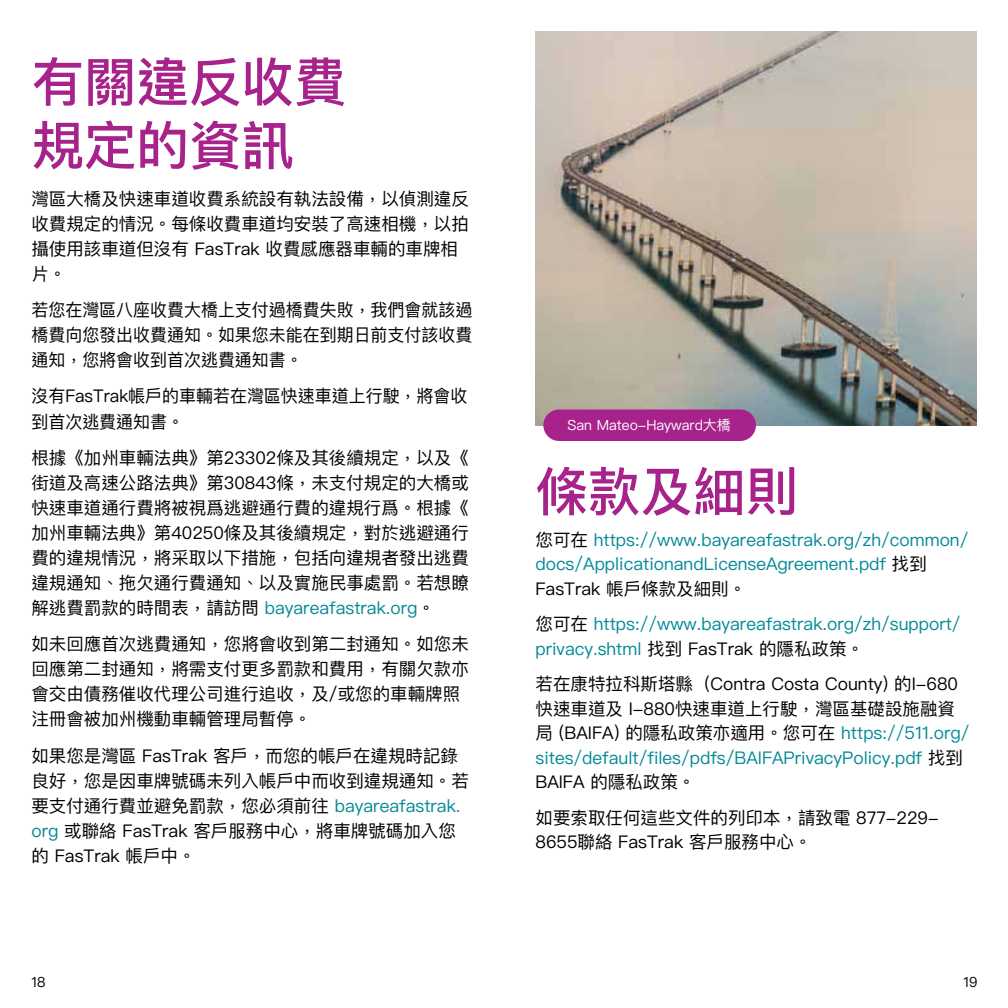
<style>
.page{position:relative;width:1008px;height:1008px;background:#fff}
.page>*{position:absolute;margin:0;border:0;box-sizing:border-box;transform-origin:0 0}
.t1{font:500 52.5px/63.5px "Ping Fang HK";color:#a7228b}
.t2{font:17.5px/25px "Ping Fang HK";color:#000}
.t3{font:17.5px/24.5px "Ping Fang HK";color:#038a96}
.t4{font:14px "Ping Fang HK";color:#fff}
.t5{font:14px "Ping Fang HK";color:#000}
.s1{color:#038a96}
.s2{color:#000}
</style>
<div class="page">
<img style="left:536px;top:32px;width:440px;height:393px">
<div style="left:543px;top:410px;width:213px;height:31px;background:#a7228b;border-radius:16px"></div>
<h1 class="t1" style="left:31px;top:49px;width:317px">有關違反收費規定的資訊</h1>
<p class="t2" style="left:31px;top:186px;width:439px">灣區大橋及快速車道收費系統設有執法設備，以偵測違反收費規定的情況。每條收費車道均安裝了高速相機，以拍攝使用該車道但沒有 FasTrak 收費感應器車輛的車牌相片。</p>
<p class="t2" style="left:31px;top:297px;width:442px;text-align:justify">若您在灣區八座收費大橋上支付過橋費失敗，我們會就該過橋費向您發出收費通知。如果您未能在到期日前支付該收費通知，您將會收到首次逃費通知書。</p>
<p class="t2" style="left:31px;top:383px;width:438px">沒有FasTrak帳戶的車輛若在灣區快速車道上行駛，將會收到首次逃費通知書。</p>
<p class="t2" style="left:31px;top:445px;width:439px;text-align:justify">根據《加州車輛法典》第23302條及其後續規定，以及《街道及高速公路法典》第30843條，未支付規定的大橋或快速車道通行費將被視爲逃避通行費的違規行爲。根據《加州車輛法典》第40250條及其後續規定，對於逃避通行費的違規情況，將采取以下措施，包括向違規者發出逃費違規通知、拖欠通行費通知、以及實施民事處罰。若想瞭解逃費罰款的時間表，請訪問 <span class="s1">bayareafastrak.org</span>。</p>
<p class="t2" style="left:31px;top:631px;width:439px">如未回應首次逃費通知，您將會收到第二封通知。如您未回應第二封通知，將需支付更多罰款和費用，有關欠款亦會交由債務催收代理公司進行追收，及/或您的車輛牌照注冊會被加州機動車輛管理局暫停。</p>
<p class="t2" style="left:31px;top:743px;width:439px">如果您是灣區 FasTrak 客戶，而您的帳戶在違規時記錄良好，您是因車牌號碼未列入帳戶中而收到違規通知。若要支付通行費並避免罰款，您必須前往 <span class="s1">bayareafastrak. org</span> 或聯絡 FasTrak 客戶服務中心，將車牌號碼加入您的 FasTrak 帳戶中。</p>
<p class="t4" style="left:568px;top:417px;width:165px">San Mateo-Hayward大橋</p>
<h1 class="t1" style="left:536px;top:459px;width:264px">條款及細則</h1>
<p class="t3" style="left:536px;top:527px;width:435px"><span class="s2">您可在</span> https://www.bayareafastrak.org/zh/common/ docs/ApplicationandLicenseAgreement.pdf <span class="s2">找到<br>FasTrak 帳戶條款及細則。</span></p>
<p class="t3" style="left:536px;top:611px;width:427px"><span class="s2">您可在</span> https://www.bayareafastrak.org/zh/support/ privacy.shtml <span class="s2">找到 FasTrak 的隱私政策。</span></p>
<p class="t2" style="left:536px;top:671px;width:435px;line-height:24.5px">若在康特拉科斯塔縣（Contra Costa County) 的I-680快速車道及 I-880快速車道上行駛，灣區基礎設施融資局 (BAIFA) 的隱私政策亦適用。您可在 <span class="s1">https://511.org/ sites/default/files/pdfs/BAIFAPrivacyPolicy.pdf</span> 找到BAIFA 的隱私政策。</p>
<p class="t2" style="left:536px;top:805px;width:405px;line-height:24.5px">如要索取任何這些文件的列印本，請致電 877-229-<br>8655聯絡 FasTrak 客戶服務中心。</p>
<p class="t5" style="left:31px;top:973px;width:16px">18</p>
<p class="t5" style="left:964px;top:973px;width:16px">19</p>
</div>
